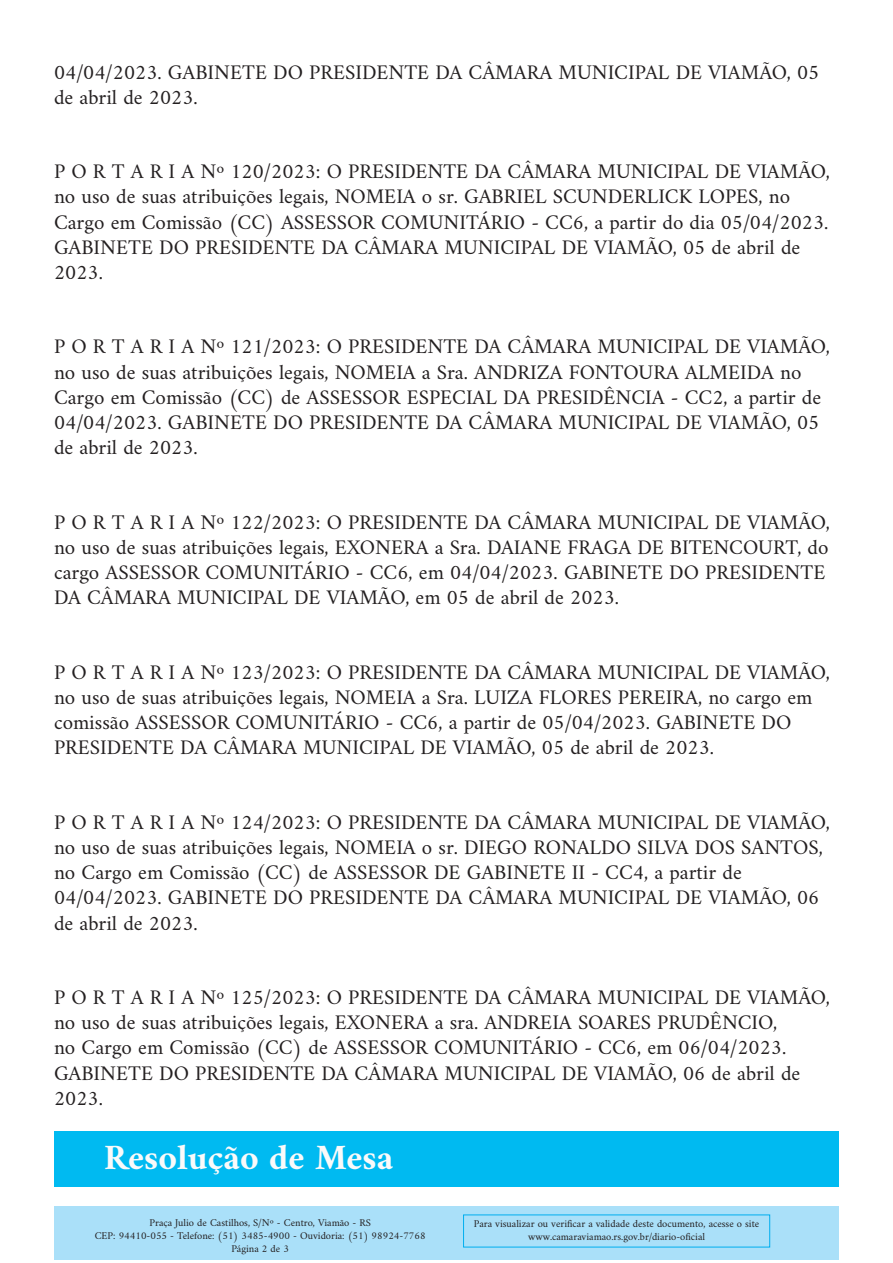
<style>
.page{position:relative;width:893px;height:1263px;background:#fff}
.page>*{position:absolute;margin:0;border:0;box-sizing:border-box;transform-origin:0 0}
.t1{font:700 36px "Amiri";color:#fafafa}
.t2{font:21px/25.2px "Amiri";color:#231f20}
.t3{font:10.5px "Amiri";color:#231f20}
</style>
<div class="page">
<div style="left:54px;top:1207px;width:785px;height:53px;background:#aae0f9"></div>
<div style="left:54px;top:1131px;width:785px;height:56px;background:#00baf1"></div>
<p class="t2" style="left:54px;top:59px;width:767px">04/04/2023. GABINETE DO PRESIDENTE DA CÂMARA MUNICIPAL DE VIAMÃO, 05 de abril de 2023.</p>
<p class="t2" style="left:54px;top:158px;width:777px">P O R T A R I A Nº 120/2023: O PRESIDENTE DA CÂMARA MUNICIPAL DE VIAMÃO, no uso de suas atribuições legais, NOMEIA o sr. GABRIEL SCUNDERLICK LOPES, no Cargo em Comissão (CC) ASSESSOR COMUNITÁRIO - CC6, a partir do dia 05/04/2023.<br>GABINETE DO PRESIDENTE DA CÂMARA MUNICIPAL DE VIAMÃO, 05 de abril de 2023.</p>
<p class="t2" style="left:54px;top:334px;width:777px">P O R T A R I A Nº 121/2023: O PRESIDENTE DA CÂMARA MUNICIPAL DE VIAMÃO, no uso de suas atribuições legais, NOMEIA a Sra. ANDRIZA FONTOURA ALMEIDA no Cargo em Comissão (CC) de ASSESSOR ESPECIAL DA PRESIDÊNCIA - CC2, a partir de 04/04/2023. GABINETE DO PRESIDENTE DA CÂMARA MUNICIPAL DE VIAMÃO, 05 de abril de 2023.</p>
<p class="t2" style="left:54px;top:509px;width:777px">P O R T A R I A Nº 122/2023: O PRESIDENTE DA CÂMARA MUNICIPAL DE VIAMÃO, no uso de suas atribuições legais, EXONERA a Sra. DAIANE FRAGA DE BITENCOURT, do cargo ASSESSOR COMUNITÁRIO - CC6, em 04/04/2023. GABINETE DO PRESIDENTE DA CÂMARA MUNICIPAL DE VIAMÃO, em 05 de abril de 2023.</p>
<p class="t2" style="left:54px;top:659px;width:777px">P O R T A R I A Nº 123/2023: O PRESIDENTE DA CÂMARA MUNICIPAL DE VIAMÃO, no uso de suas atribuições legais, NOMEIA a Sra. LUIZA FLORES PEREIRA, no cargo em comissão ASSESSOR COMUNITÁRIO - CC6, a partir de 05/04/2023. GABINETE DO PRESIDENTE DA CÂMARA MUNICIPAL DE VIAMÃO, 05 de abril de 2023.</p>
<p class="t2" style="left:54px;top:809px;width:777px">P O R T A R I A Nº 124/2023: O PRESIDENTE DA CÂMARA MUNICIPAL DE VIAMÃO, no uso de suas atribuições legais, NOMEIA o sr. DIEGO RONALDO SILVA DOS SANTOS, no Cargo em Comissão (CC) de ASSESSOR DE GABINETE II - CC4, a partir de 04/04/2023. GABINETE DO PRESIDENTE DA CÂMARA MUNICIPAL DE VIAMÃO, 06 de abril de 2023.</p>
<p class="t2" style="left:54px;top:984px;width:777px">P O R T A R I A Nº 125/2023: O PRESIDENTE DA CÂMARA MUNICIPAL DE VIAMÃO, no uso de suas atribuições legais, EXONERA a sra. ANDREIA SOARES PRUDÊNCIO,<br>no Cargo em Comissão (CC) de ASSESSOR COMUNITÁRIO - CC6, em 06/04/2023.<br>GABINETE DO PRESIDENTE DA CÂMARA MUNICIPAL DE VIAMÃO, 06 de abril de 2023.</p>
<p class="t1" style="left:104px;top:1135px;width:291px">Resolução de Mesa</p>
<p class="t3" style="left:149px;top:1216px;width:223px">Praça Julio de Castilhos, S/Nº - Centro, Viamão - RS</p>
<p class="t3" style="left:95px;top:1229px;width:332px">CEP: 94410-055 - Telefone: (51) 3485-4900 - Ouvidoria: (51) 98924-7768</p>
<p class="t3" style="left:232px;top:1242px;width:59px">Página 2 de 3</p>
<p class="t3" style="left:474px;top:1217px;width:287px">Para visualizar ou verificar a validade deste documento, acesse o site</p>
<p class="t3" style="left:528px;top:1230px;width:178px">www.camaraviamao.rs.gov.br/diario-oficial</p>
</div>
